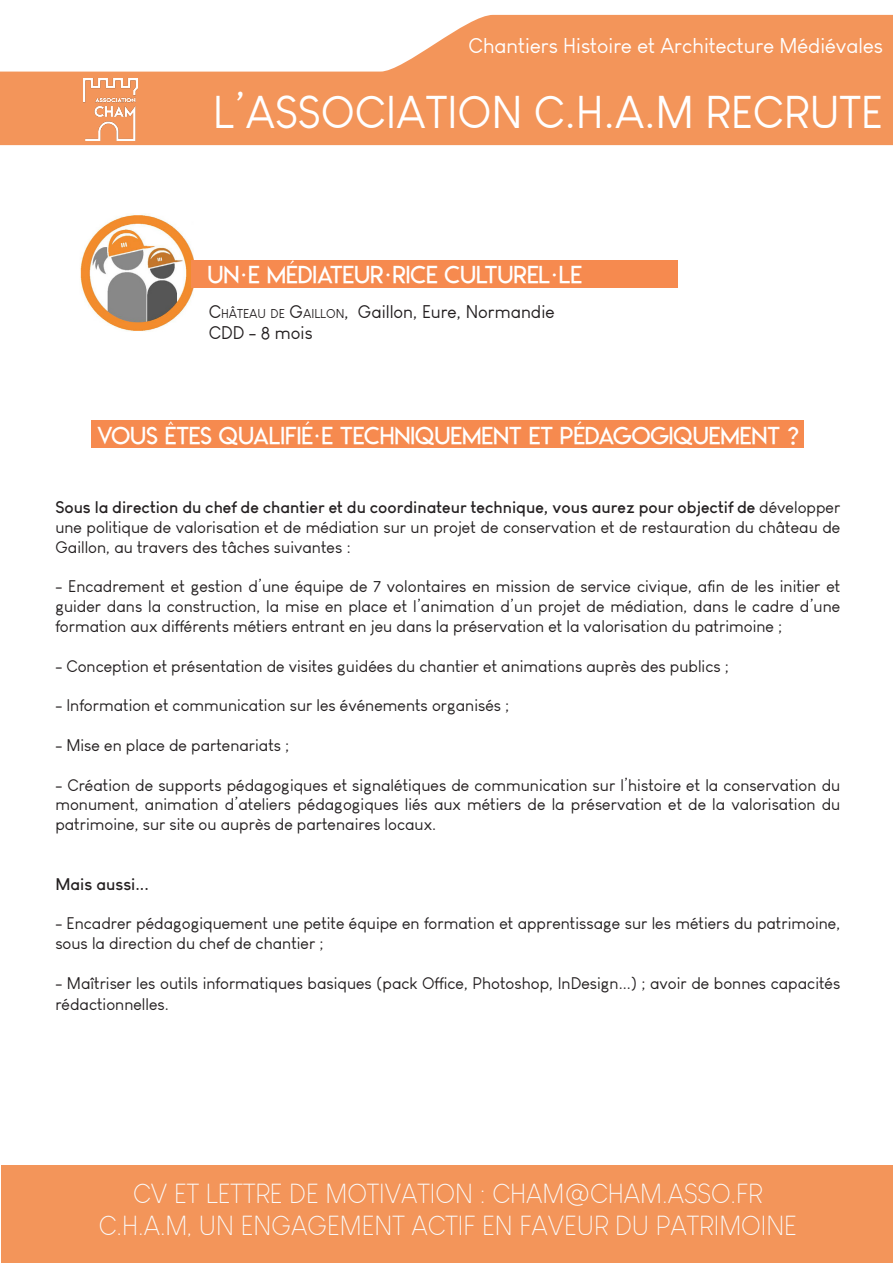
<style>
.page{position:relative;width:893px;height:1263px;background:#fff}
.page>*{position:absolute;margin:0;border:0;box-sizing:border-box;transform-origin:0 0}
.t1{font:45px "Louis George Cafe";color:#fff}
.t2{font:300 27px "Louis George Cafe";color:#fafafa}
.t3{font:24px "Lemon Milklight";color:#fff}
.t4{font:21px "Louis George Cafe";color:#fff}
.t5{font:18px "Louis George Cafe";color:#231f20}
.t6{font:16.5px/19.8px "Louis George Cafe";color:#231f20;text-align:justify}
.t7{font:700 16.5px "Louis George Cafe";color:#231f20}
.s1{font-family:"Louis George Cafe";font-weight:700}
.s2{font-style:inherit}
.s3{font-size:12.6px}
.s4{font-weight:700}
</style>
<div class="page">
<svg style="left:0;top:15px;width:893px;height:130px;fill:#f3955a"></svg>
<img style="left:84px;top:78px;width:54px;height:62px">
<img style="left:80px;top:213px;width:113px;height:119px">
<div style="left:191px;top:260px;width:486px;height:27px;background:#f68a4f"></div>
<div style="left:91px;top:420px;width:713px;height:28px;background:#f68a4f"></div>
<div style="left:1px;top:1166px;width:892px;height:97px;background:#f3955a"></div>
<p class="t4" style="left:469px;top:33px;width:416px">Chantiers Histoire et Architecture Médiévales</p>
<p class="t1" style="left:213px;top:85px;width:672px">L’ASSOCIATION C.H.A.M RECRUTE</p>
<p class="t3" style="left:207px;top:260px;width:376px">UN<span class="s1">·</span>E MÉDIATEUR<span class="s1">·</span>RICE CULTUREL<span class="s1">·</span>LE</p>
<p class="t5" style="left:209px;top:300px;width:347px"><span class="s2">C</span><span class="s3">HÂTEAU DE</span> <span class="s2">G</span><span class="s3">AILLON</span>, Gaillon, Eure, Normandie</p>
<p class="t5" style="left:209px;top:322px;width:105px">CDD - 8 mois</p>
<p class="t3" style="left:97px;top:420px;width:704px">VOUS ÊTES QUALIFIÉ<span class="s1">·</span>E TECHNIQUEMENT ET PÉDAGOGIQUEMENT ?</p>
<p class="t6" style="left:55px;top:498px;width:786px"><span class="s4">Sous la direction du chef de chantier et du coordinateur technique, vous aurez pour objectif de</span> développer une politique de valorisation et de médiation sur un projet de conservation et de restauration du château de Gaillon, au travers des tâches suivantes :</p>
<p class="t6" style="left:55px;top:577px;width:786px">- Encadrement et gestion d’une équipe de 7 volontaires en mission de service civique, afin de les initier et guider dans la construction, la mise en place et l’animation d’un projet de médiation, dans le cadre d’une formation aux différents métiers entrant en jeu dans la préservation et la valorisation du patrimoine ;</p>
<p class="t6" style="left:55px;top:656px;width:675px">- Conception et présentation de visites guidées du chantier et animations auprès des publics ;</p>
<p class="t6" style="left:55px;top:696px;width:455px">- Information et communication sur les événements organisés ;</p>
<p class="t6" style="left:55px;top:735px;width:235px">- Mise en place de partenariats ;</p>
<p class="t6" style="left:55px;top:775px;width:786px">- Création de supports pédagogiques et signalétiques de communication sur l’histoire et la conservation du monument, animation d’ateliers pédagogiques liés aux métiers de la préservation et de la valorisation du patrimoine, sur site ou auprès de partenaires locaux.</p>
<p class="t7" style="left:55px;top:873px;width:95px">Mais aussi...</p>
<p class="t6" style="left:55px;top:913px;width:786px">- Encadrer pédagogiquement une petite équipe en formation et apprentissage sur les métiers du patrimoine, sous la direction du chef de chantier ;</p>
<p class="t6" style="left:55px;top:972px;width:786px;line-height:21.6px">- Maîtriser les outils informatiques basiques (pack Office, Photoshop, InDesign...) ; avoir de bonnes capacités rédactionnelles.</p>
<p class="t2" style="left:133px;top:1178px;width:631px">CV ET LETTRE DE MOTIVATION : CHAM@CHAM.ASSO.FR</p>
<p class="t2" style="left:99px;top:1210px;width:700px">C.H.A.M, UN ENGAGEMENT ACTIF EN FAVEUR DU PATRIMOINE</p>
</div>
